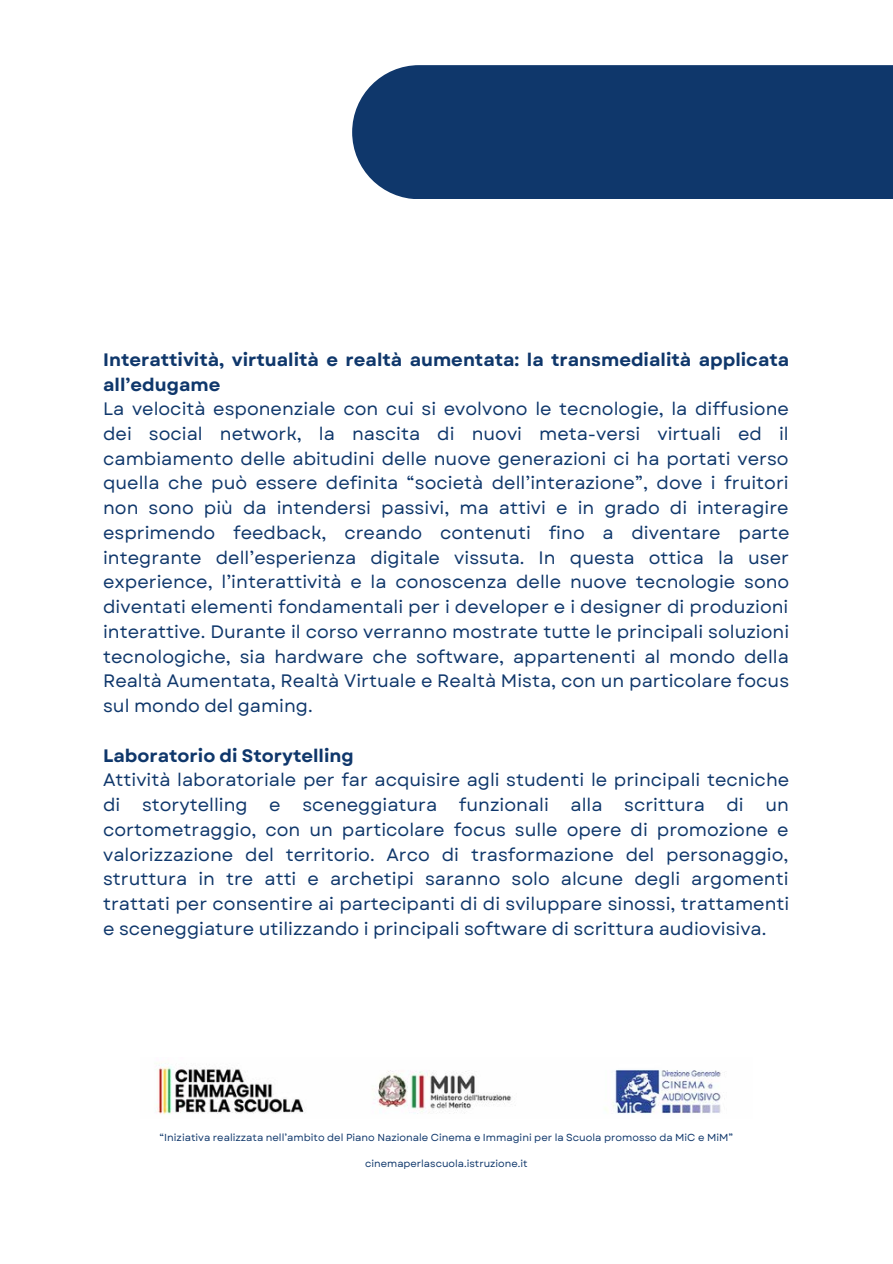
<style>
.page{position:relative;width:893px;height:1264px;background:#fff}
.page>*{position:absolute;margin:0;border:0;box-sizing:border-box;transform-origin:0 0}
.t1{font:18px/24.8px "Garet";color:#0f376b;text-align:justify}
.t2{font:700 18px/24.8px "Garet";color:#0f376b}
.t3{font:10.2px "Garet";color:#0f376b}
.t4{font:10.05px "Garet";color:#0f376b}
</style>
<div class="page">
<div style="left:352px;top:65px;width:540px;height:134px;background:#0f376b"></div>
<img style="left:155px;top:1063px;width:566px;height:52px">
<p class="t2" style="left:103px;top:347px;width:687px">Interattività, virtualità e realtà aumentata: la transmedialità applicata all’edugame</p>
<p class="t1" style="left:103px;top:396px;width:687px">La velocità esponenziale con cui si evolvono le tecnologie, la diffusione dei social network, la nascita di nuovi meta-versi virtuali ed il cambiamento delle abitudini delle nuove generazioni ci ha portati verso quella che può essere definita “società dell’interazione”, dove i fruitori non sono più da intendersi passivi, ma attivi e in grado di interagire esprimendo feedback, creando contenuti fino a diventare parte integrante dell’esperienza digitale vissuta. In questa ottica la user experience, l’interattività e la conoscenza delle nuove tecnologie sono diventati elementi fondamentali per i developer e i designer di produzioni interattive. Durante il corso verranno mostrate tutte le principali soluzioni tecnologiche, sia hardware che software, appartenenti al mondo della Realtà Aumentata, Realtà Virtuale e Realtà Mista, con un particolare focus sul mondo del gaming.</p>
<p class="t2" style="left:103px;top:743px;width:252px">Laboratorio di Storytelling</p>
<p class="t1" style="left:103px;top:767px;width:687px">Attività laboratoriale per far acquisire agli studenti le principali tecniche di storytelling e sceneggiatura funzionali alla scrittura di un cortometraggio, con un particolare focus sulle opere di promozione e valorizzazione del territorio. Arco di trasformazione del personaggio, struttura in tre atti e archetipi saranno solo alcune degli argomenti trattati per consentire ai partecipanti di di sviluppare sinossi, trattamenti e sceneggiature utilizzando i principali software di scrittura audiovisiva.</p>
<p class="t3" style="left:160px;top:1130px;width:575px">“Iniziativa realizzata nell’ambito del Piano Nazionale Cinema e Immagini per la Scuola promosso da MiC e MiM”</p>
<p class="t4" style="left:365px;top:1155px;width:164px">cinemaperlascuola.istruzione.it</p>
</div>
